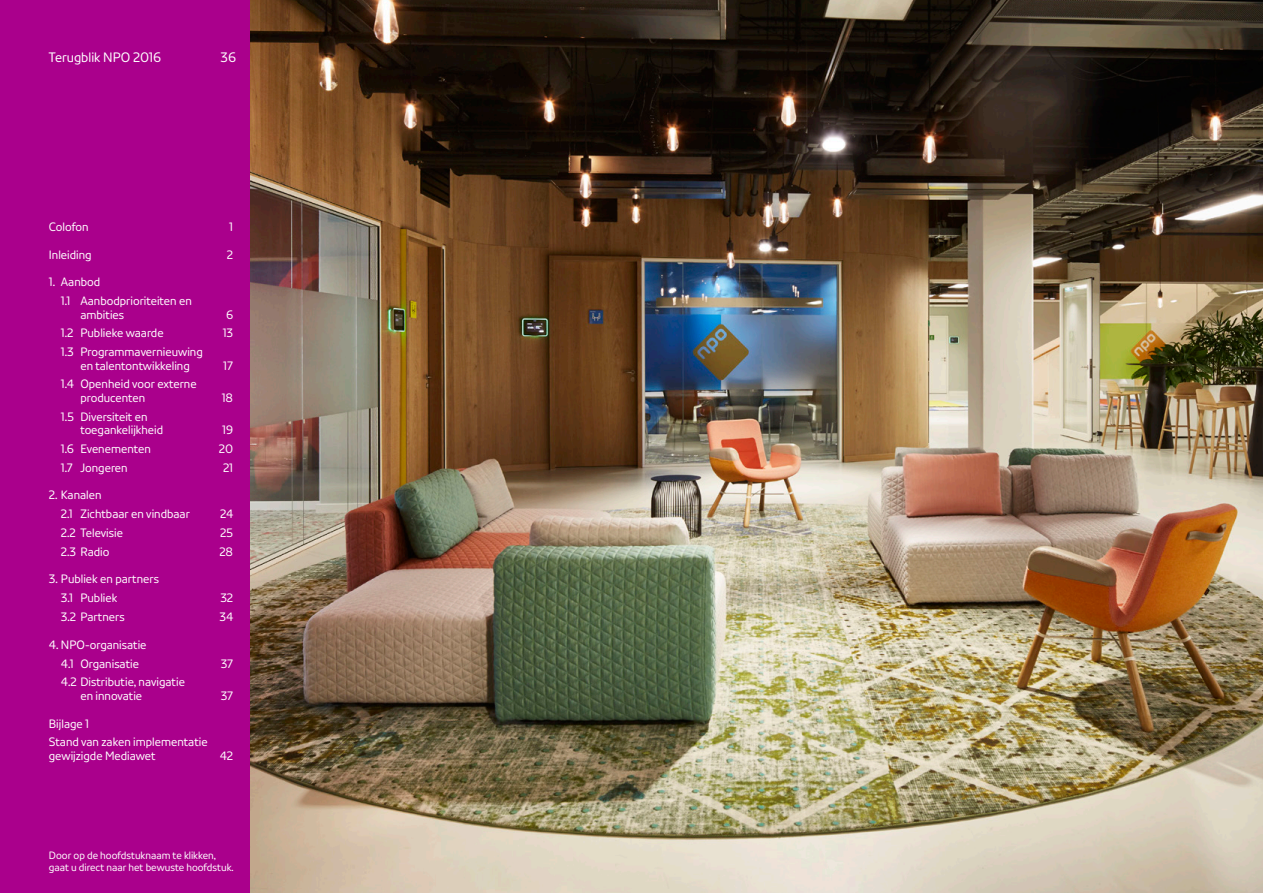
<style>
.page{position:relative;width:1263px;height:893px;background:#fff}
.page>*{position:absolute;margin:0;border:0;box-sizing:border-box;transform-origin:0 0}
.t1{font:13.5px "NPO Sans";color:#fff}
.t2{font:12px/18.8px "NPO Sans";color:#fff}
.t3{font:10.5px/12px "NPO Sans";color:#fff}
</style>
<div class="page">
<div style="left:0;top:0;width:251px;height:893px;background:#aa008c"></div>
<img style="left:251px;top:0;width:1012px;height:893px">
<p class="t1" style="left:49px;top:49px;width:114px">Terugblik NPO 2016</p>
<p class="t1" style="left:221px;top:49px;width:17px">36</p>
<p class="t2" style="left:49px;top:217px;width:41px">Colofon</p>
<p class="t2" style="left:229px;top:217px;width:5px">1</p>
<p class="t2" style="left:49px;top:245px;width:44px">Inleiding</p>
<p class="t2" style="left:227px;top:245px;width:8px">2</p>
<p class="t2" style="left:61px;top:273px;width:132px;text-indent:-12px">1. Aanbod<br>1.1 Aanbodprioriteiten en</p>
<p class="t2" style="left:80px;top:305px;width:45px">ambities</p>
<p class="t2" style="left:226px;top:305px;width:9px">6</p>
<p class="t2" style="left:61px;top:324px;width:104px">1.2 Publieke waarde</p>
<p class="t2" style="left:223px;top:324px;width:12px">13</p>
<p class="t2" style="left:61px;top:345px;width:143px;line-height:13.5px;text-align:center">1.3 Programmavernieuwing en talentontwikkeling</p>
<p class="t2" style="left:223px;top:356px;width:11px">17</p>
<p class="t2" style="left:80px;top:377px;width:118px;line-height:13.5px;text-indent:-20px">1.4 Openheid voor externe producenten</p>
<p class="t2" style="left:80px;top:409px;width:84px;line-height:13.5px;text-indent:-20px">1.5 Diversiteit en toegankelijkheid</p>
<p class="t2" style="left:222px;top:388px;width:13px">18</p>
<p class="t2" style="left:222px;top:420px;width:12px">19</p>
<p class="t2" style="left:61px;top:439px;width:91px">1.6 Evenementen</p>
<p class="t2" style="left:219px;top:439px;width:16px">20</p>
<p class="t2" style="left:61px;top:458px;width:68px">1.7 Jongeren</p>
<p class="t2" style="left:223px;top:458px;width:12px">21</p>
<p class="t2" style="left:61px;top:486px;width:131px;text-indent:-12px">2. Kanalen<br>2.1 Zichtbaar en vindbaar</p>
<p class="t2" style="left:220px;top:504px;width:15px">24</p>
<p class="t2" style="left:61px;top:523px;width:64px">2.2 Televisie</p>
<p class="t2" style="left:220px;top:523px;width:15px">25</p>
<p class="t2" style="left:61px;top:542px;width:50px">2.3 Radio</p>
<p class="t2" style="left:219px;top:542px;width:15px">28</p>
<p class="t2" style="left:61px;top:570px;width:100px;text-indent:-12px">3. Publiek en partners<br>3.1 Publiek</p>
<p class="t2" style="left:220px;top:588px;width:14px">32</p>
<p class="t2" style="left:61px;top:607px;width:65px">3.2 Partners</p>
<p class="t2" style="left:220px;top:607px;width:15px">34</p>
<p class="t2" style="left:49px;top:635px;width:99px;text-align:center">4. NPO-organisatie<br>4.1 Organisatie</p>
<p class="t2" style="left:221px;top:654px;width:14px">37</p>
<p class="t2" style="left:80px;top:675px;width:106px;line-height:13.5px;text-indent:-20px">4.2 Distributie, navigatie en innovatie</p>
<p class="t2" style="left:221px;top:686px;width:14px">37</p>
<p class="t2" style="left:49px;top:714px;width:160px">Bijlage 1<br>Stand van zaken implementatie</p>
<p class="t2" style="left:49px;top:746px;width:108px">gewijzigde Mediawet</p>
<p class="t2" style="left:220px;top:746px;width:15px">42</p>
<p class="t3" style="left:49px;top:849px;width:186px">Door op de hoofdstuknaam te klikken, gaat u direct naar het bewuste hoofdstuk.</p>
</div>
